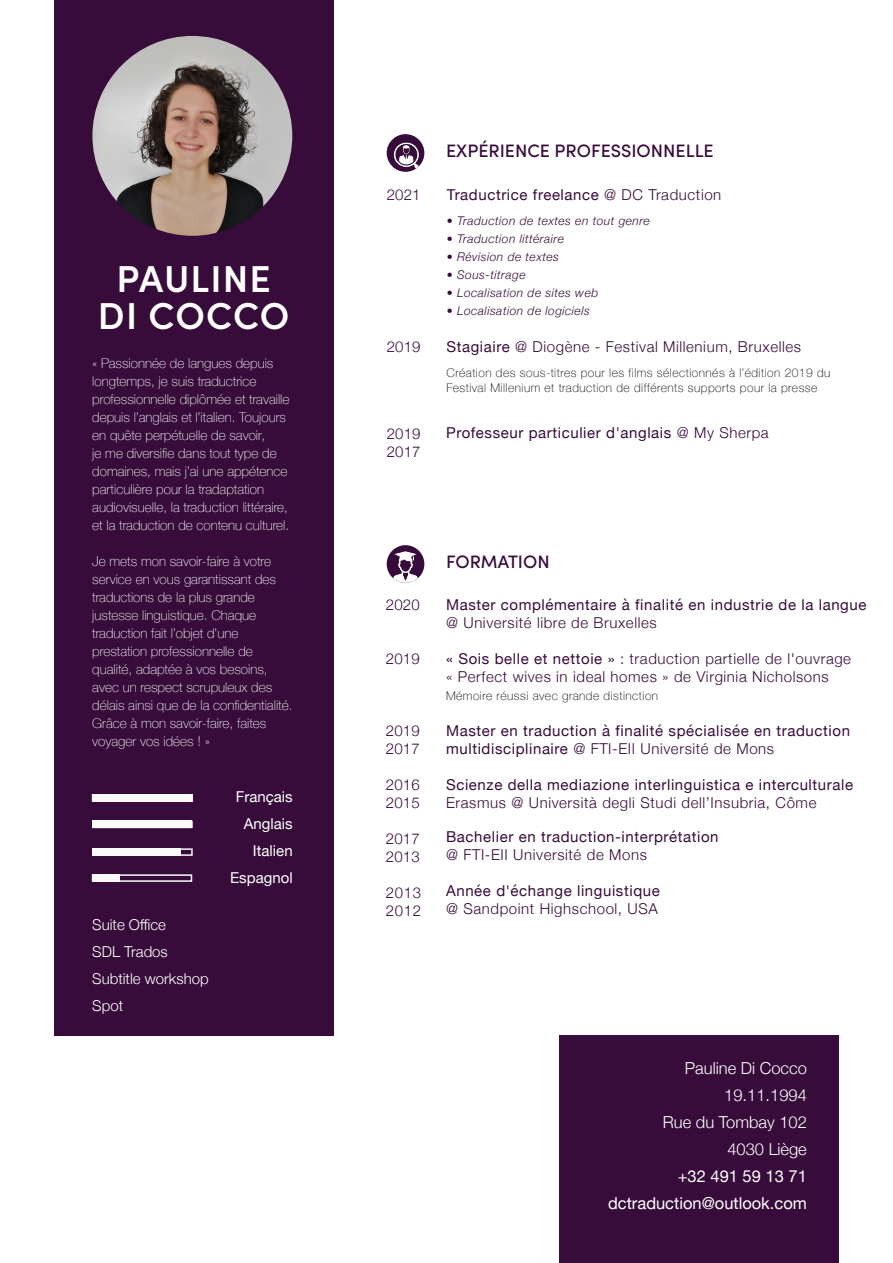
<style>
.page{position:relative;width:893px;height:1263px;background:#fff}
.page>*{position:absolute;margin:0;border:0;box-sizing:border-box;transform-origin:0 0}
.t1{font:600 37.5px/37.5px "Sofia Pro";letter-spacing:.03em;color:#fff;text-align:center}
.t2{font:500 18px "Sofia Pro";color:#370c3a}
.t3{font:300 16.5px/27px "Helvetica Neue";color:#fff;text-align:right}
.t4{font:16.5px/27px "Helvetica Neue";color:#fff;text-align:right}
.t5{font:15px/18px "Helvetica Neue";letter-spacing:.04em;color:#370c3a}
.t6{font:300 15px/18px "Helvetica Neue";letter-spacing:.04em;color:#370c3a}
.t7{font:300 15px/27px "Helvetica Neue";color:#fff}
.t8{font:15px/27px "Helvetica Neue";color:#fff;text-align:right}
.t9{font:300 15px/18px "Helvetica Neue";letter-spacing:.01em;color:#370c3a}
.t10{font:100 13.5px/18px "Helvetica Neue";color:#fafafa}
.t11{font:100 12px/15px "Helvetica Neue";letter-spacing:.04em;color:#000}
.t12{font:italic 300 12px "Helvetica Neue";letter-spacing:.04em;color:#370c3a}
.s1{font-weight:300}
.s2{font-weight:400}
</style>
<div class="page">
<div style="left:54px;top:0;width:279px;height:1035px;background:#370c3a"></div>
<div style="left:560px;top:1035px;width:279px;height:228px;background:#370c3a"></div>
<img style="left:92px;top:36px;width:200px;height:200px;border-radius:100px">
<div style="left:387px;top:545px;width:37px;height:38px;background:#370c3a;border-radius:50%"></div>
<img style="left:387px;top:551px;width:37px;height:32px">
<div style="left:387px;top:134px;width:37px;height:38px;background:#370c3a;border-radius:50%"></div>
<img style="left:391px;top:142px;width:33px;height:30px">
<div style="left:92px;top:794px;width:100px;height:8px;background:#fafafa"></div>
<div style="left:92px;top:821px;width:100px;height:7px;background:#fafafa"></div>
<div style="left:92px;top:848px;width:101px;height:8px;border:2px solid #fafafa"></div>
<div style="left:92px;top:848px;width:89px;height:8px;background:#fafafa"></div>
<div style="left:92px;top:874px;width:100px;height:8px;border:2px solid #fafafa"></div>
<div style="left:92px;top:874px;width:27px;height:8px;background:#fafafa"></div>
<h1 class="t1" style="left:98px;top:257px;width:193px">PAULINE<br>DI COCCO</h1>
<p class="t10" style="left:92px;top:354px;width:199px">« Passionnée de langues depuis longtemps, je suis traductrice professionnelle diplômée et travaille depuis l’anglais et l’italien. Toujours en quête perpétuelle de savoir,<br>je me diversifie dans tout type de domaines, mais j’ai une appétence particulière pour la tradaptation audiovisuelle, la traduction littéraire, et la traduction de contenu culturel.</p>
<p class="t10" style="left:92px;top:552px;width:202px">Je mets mon savoir-faire à votre service en vous garantissant des traductions de la plus grande justesse linguistique. Chaque traduction fait l’objet d’une prestation professionnelle de qualité, adaptée à vos besoins, avec un respect scrupuleux des délais ainsi que de la confidentialité.<br>Grâce à mon savoir-faire, faites voyager vos idées ! »</p>
<p class="t7" style="left:92px;top:910px;width:118px">Suite Office<br>SDL Trados<br>Subtitle workshop<br>Spot</p>
<p class="t8" style="left:230px;top:784px;width:64px">Français<br>Anglais<br>Italien<br>Espagnol</p>
<h2 class="t2" style="left:446px;top:138px;width:269px">EXPÉRIENCE PROFESSIONNELLE</h2>
<p class="t6" style="left:387px;top:184px;width:35px">2021</p>
<p class="t5" style="left:447px;top:186px;width:276px">Traductrice freelance <span class="s1">@ DC Traduction</span></p>
<p class="t12" style="left:447px;top:211px;width:204px">• Traduction de textes en tout genre</p>
<p class="t12" style="left:447px;top:229px;width:119px">• Traduction littéraire</p>
<p class="t12" style="left:447px;top:247px;width:114px">• Révision de textes</p>
<p class="t12" style="left:447px;top:265px;width:80px">• Sous-titrage</p>
<p class="t12" style="left:447px;top:283px;width:153px">• Localisation de sites web</p>
<p class="t12" style="left:447px;top:301px;width:144px">• Localisation de logiciels</p>
<p class="t6" style="left:387px;top:337px;width:35px">2019</p>
<p class="t6" style="left:446px;top:336px;width:356px"><span class="s2">Stagiaire</span> @ Diogène - Festival Millenium, Bruxelles</p>
<p class="t11" style="left:446px;top:365px;width:385px">Création des sous-titres pour les films sélectionnés à l’édition 2019 du<br>Festival Millenium et traduction de différents supports pour la presse</p>
<p class="t6" style="left:387px;top:423px;width:35px">2019</p>
<p class="t5" style="left:446px;top:425px;width:324px">Professeur particulier d'anglais <span class="s1">@ My Sherpa</span></p>
<p class="t6" style="left:387px;top:441px;width:35px">2017</p>
<p class="t6" style="left:386px;top:594px;width:35px">2020</p>
<p class="t6" style="left:386px;top:648px;width:35px">2019</p>
<p class="t9" style="left:386px;top:720px;width:35px">2019<br>2017</p>
<p class="t9" style="left:386px;top:774px;width:35px">2016<br>2015</p>
<p class="t9" style="left:386px;top:828px;width:35px">2017<br>2013</p>
<p class="t6" style="left:386px;top:882px;width:37px">2013<br>2012</p>
<h2 class="t2" style="left:446px;top:549px;width:105px">FORMATION</h2>
<p class="t5" style="left:446px;top:596px;width:422px">Master complémentaire à finalité en industrie de la langue</p>
<p class="t6" style="left:446px;top:612px;width:212px">@ Université libre de Bruxelles</p>
<p class="t6" style="left:446px;top:648px;width:406px"><span class="s2">« Sois belle et nettoie »</span> : traduction partielle de l'ouvrage « Perfect wives in ideal homes » de Virginia Nicholsons</p>
<p class="t11" style="left:446px;top:687px;width:214px">Mémoire réussi avec grande distinction</p>
<p class="t5" style="left:446px;top:722px;width:405px">Master en traduction à finalité spécialisée en traduction multidisciplinaire <span class="s1">@ FTI-EII Université de Mons</span></p>
<p class="t5" style="left:446px;top:776px;width:408px">Scienze della mediazione interlinguistica e interculturale</p>
<p class="t6" style="left:446px;top:792px;width:372px">Erasmus @ Università degli Studi dell’Insubria, Côme</p>
<p class="t5" style="left:446px;top:829px;width:274px">Bachelier en traduction-interprétation</p>
<p class="t6" style="left:446px;top:845px;width:202px">@ FTI-EII Université de Mons</p>
<p class="t5" style="left:446px;top:883px;width:215px">Année d'échange linguistique</p>
<p class="t6" style="left:446px;top:899px;width:213px">@ Sandpoint Highschool, USA</p>
<p class="t3" style="left:663px;top:1054px;width:145px">Pauline Di Cocco<br>19.11.1994<br>Rue du Tombay 102<br>4030 Liège</p>
<p class="t4" style="left:608px;top:1164px;width:200px">+32 491 59 13 71 dctraduction@outlook.com</p>
</div>
